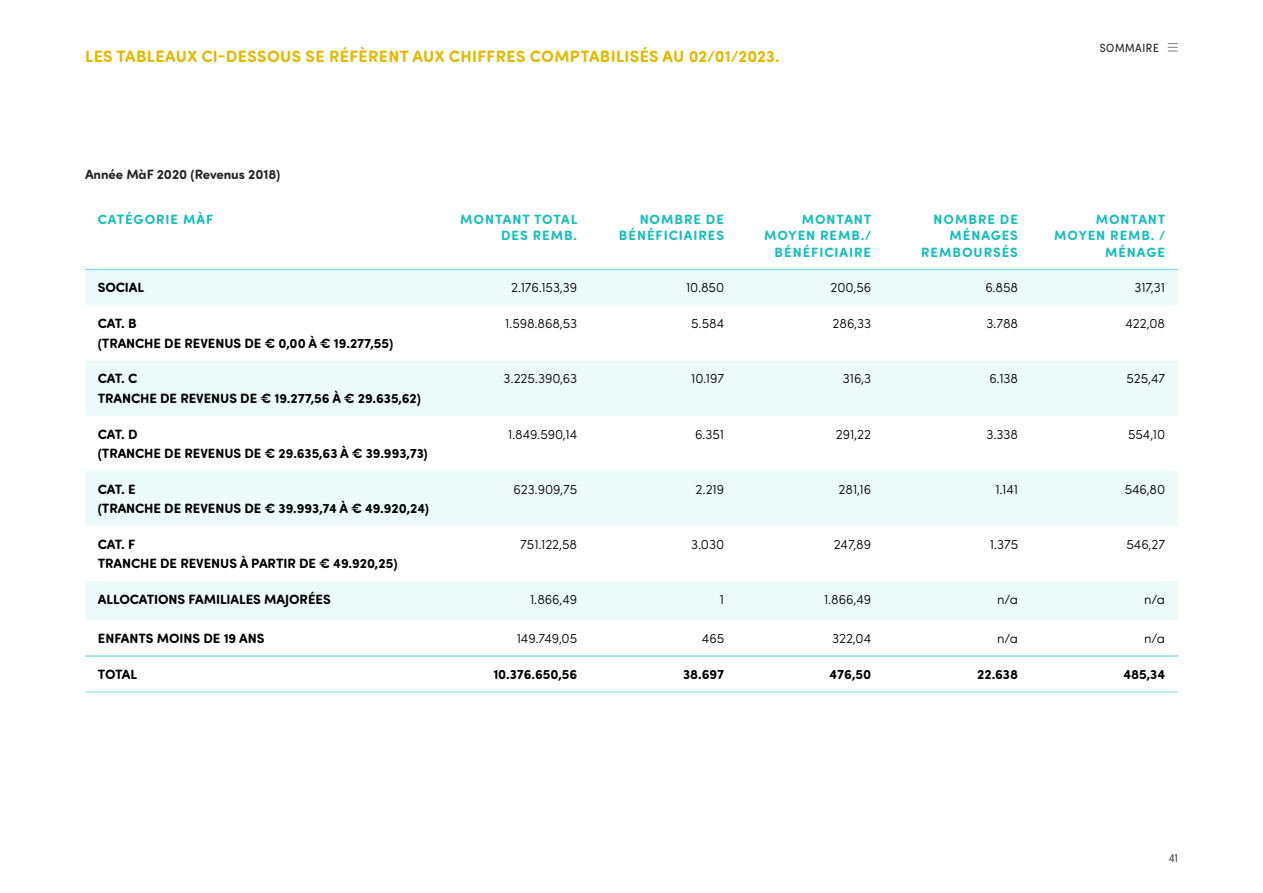
<style>
.page{position:relative;width:1263px;height:893px;background:#fff}
.page>*{position:absolute;margin:0;border:0;box-sizing:border-box;transform-origin:0 0}
.t1{font:700 16.5px "Sofia Pro Soft";letter-spacing:.02em;color:#e4b900}
.t2{font:700 13.5px/19.5px "Sofia Pro Soft";letter-spacing:-.005em;color:#000}
.t3{font:300 13.5px "Sofia Pro Soft";letter-spacing:-.005em;color:#000}
.t4{font:700 13.5px/16.5px "Sofia Pro Soft";letter-spacing:.07em;color:#17bebb;text-align:right}
.t5{font:700 13.5px "Sofia Pro Soft";letter-spacing:-.005em;color:#262626}
.t6{font:condensed 12px "Sofia Pro";letter-spacing:.05em;color:#262626}
.t7{font:300 condensed 12px "Sofia Pro";color:#262626}
</style>
<div class="page">
<svg style="left:85px;top:270px;width:1093px;height:350px;fill:#ecfafa"></svg>
<svg style="left:85px;top:691px;width:1093px;height:1px"></svg>
<hr style="left:85px;top:269px;width:358px;height:1px;background:#8bdfdd">
<hr style="left:443px;top:269px;width:147px;height:1px;background:#8bdfdd">
<hr style="left:590px;top:269px;width:147px;height:1px;background:#8bdfdd">
<hr style="left:737px;top:269px;width:147px;height:1px;background:#8bdfdd">
<hr style="left:884px;top:269px;width:147px;height:1px;background:#8bdfdd">
<hr style="left:1031px;top:269px;width:147px;height:1px;background:#8bdfdd">
<hr style="left:85px;top:655px;width:358px;height:2px;background:#8bdfdd">
<hr style="left:443px;top:655px;width:147px;height:2px;background:#8bdfdd">
<hr style="left:590px;top:655px;width:147px;height:2px;background:#8bdfdd">
<hr style="left:737px;top:655px;width:147px;height:2px;background:#8bdfdd">
<hr style="left:884px;top:655px;width:147px;height:2px;background:#8bdfdd">
<hr style="left:1031px;top:655px;width:147px;height:2px;background:#8bdfdd">
<hr style="left:85px;top:692px;width:358px;height:1px;background:#8bdfdd">
<hr style="left:443px;top:692px;width:147px;height:1px;background:#8bdfdd">
<hr style="left:590px;top:692px;width:147px;height:1px;background:#8bdfdd">
<hr style="left:737px;top:692px;width:147px;height:1px;background:#8bdfdd">
<hr style="left:884px;top:692px;width:147px;height:1px;background:#8bdfdd">
<hr style="left:1031px;top:692px;width:147px;height:1px;background:#8bdfdd">
<svg style="left:1168px;top:43px;width:9px;height:9px"></svg>
<p class="t1" style="left:85px;top:44px;width:696px">LES TABLEAUX CI-DESSOUS SE RÉFÈRENT AUX CHIFFRES COMPTABILISÉS AU 02/01/2023.</p>
<p class="t5" style="left:85px;top:164px;width:197px">Année MàF 2020 (Revenus 2018)</p>
<p class="t6" style="left:1100px;top:40px;width:61px">SOMMAIRE</p>
<p class="t4" style="left:98px;top:210px;width:117px">CATÉGORIE MÀF</p>
<p class="t4" style="left:460px;top:210px;width:119px">MONTANT TOTAL<br>DES REMB.</p>
<p class="t4" style="left:619px;top:210px;width:107px">NOMBRE DE<br>BÉNÉFICIAIRES</p>
<p class="t4" style="left:764px;top:210px;width:109px">MONTANT<br>MOYEN REMB./<br>BÉNÉFICIAIRE</p>
<p class="t4" style="left:921px;top:210px;width:98px">NOMBRE DE<br>MÉNAGES<br>REMBOURSÉS</p>
<p class="t4" style="left:1054px;top:210px;width:113px">MONTANT<br>MOYEN REMB. /<br>MÉNAGE</p>
<p class="t2" style="left:98px;top:277px;width:48px">SOCIAL</p>
<p class="t3" style="left:511px;top:279px;width:68px">2.176.153,39</p>
<p class="t3" style="left:686px;top:279px;width:40px">10.850</p>
<p class="t3" style="left:831px;top:279px;width:42px">200,56</p>
<p class="t3" style="left:985px;top:279px;width:34px">6.858</p>
<p class="t3" style="left:1134px;top:279px;width:32px">317,31</p>
<p class="t2" style="left:98px;top:313px;width:297px">CAT. B<br>(TRANCHE DE REVENUS DE € 0,00 À € 19.277,55)</p>
<p class="t3" style="left:505px;top:314px;width:74px">1.598.868,53</p>
<p class="t3" style="left:691px;top:314px;width:34px">5.584</p>
<p class="t3" style="left:832px;top:314px;width:40px">286,33</p>
<p class="t3" style="left:986px;top:314px;width:33px">3.788</p>
<p class="t3" style="left:1125px;top:314px;width:41px">422,08</p>
<p class="t2" style="left:98px;top:368px;width:325px">CAT. C<br>TRANCHE DE REVENUS DE € 19.277,56 À € 29.635,62)</p>
<p class="t3" style="left:504px;top:370px;width:75px">3.225.390,63</p>
<p class="t3" style="left:691px;top:370px;width:34px">10.197</p>
<p class="t3" style="left:843px;top:370px;width:30px">316,3</p>
<p class="t3" style="left:989px;top:370px;width:30px">6.138</p>
<p class="t3" style="left:1126px;top:370px;width:40px">525,47</p>
<p class="t2" style="left:98px;top:423px;width:331px">CAT. D<br>(TRANCHE DE REVENUS DE € 29.635,63 À € 39.993,73)</p>
<p class="t3" style="left:508px;top:425px;width:71px">1.849.590,14</p>
<p class="t3" style="left:695px;top:425px;width:31px">6.351</p>
<p class="t3" style="left:836px;top:425px;width:37px">291,22</p>
<p class="t3" style="left:986px;top:425px;width:33px">3.338</p>
<p class="t3" style="left:1128px;top:425px;width:39px">554,10</p>
<p class="t2" style="left:98px;top:478px;width:333px">CAT. E<br>(TRANCHE DE REVENUS DE € 39.993,74 À € 49.920,24)</p>
<p class="t3" style="left:514px;top:480px;width:65px">623.909,75</p>
<p class="t3" style="left:695px;top:480px;width:30px">2.219</p>
<p class="t3" style="left:838px;top:480px;width:34px">281,16</p>
<p class="t3" style="left:995px;top:480px;width:24px">1.141</p>
<p class="t3" style="left:1125px;top:480px;width:42px">546,80</p>
<p class="t2" style="left:98px;top:534px;width:301px">CAT. F<br>TRANCHE DE REVENUS À PARTIR DE € 49.920,25)</p>
<p class="t3" style="left:520px;top:535px;width:58px">751.122,58</p>
<p class="t3" style="left:691px;top:535px;width:34px">3.030</p>
<p class="t3" style="left:834px;top:535px;width:39px">247,89</p>
<p class="t3" style="left:990px;top:535px;width:30px">1.375</p>
<p class="t3" style="left:1126px;top:535px;width:40px">546,27</p>
<p class="t2" style="left:98px;top:589px;width:234px">ALLOCATIONS FAMILIALES MAJORÉES</p>
<p class="t3" style="left:530px;top:590px;width:48px">1.866,49</p>
<p class="t3" style="left:720px;top:590px;width:6px">1</p>
<p class="t3" style="left:824px;top:590px;width:48px">1.866,49</p>
<p class="t3" style="left:997px;top:590px;width:22px">n/a</p>
<p class="t3" style="left:1144px;top:590px;width:22px">n/a</p>
<p class="t2" style="left:98px;top:628px;width:168px">ENFANTS MOINS DE 19 ANS</p>
<p class="t3" style="left:517px;top:629px;width:62px">149.749,05</p>
<p class="t3" style="left:702px;top:629px;width:24px">465</p>
<p class="t3" style="left:832px;top:629px;width:41px">322,04</p>
<p class="t3" style="left:997px;top:629px;width:22px">n/a</p>
<p class="t3" style="left:1144px;top:629px;width:22px">n/a</p>
<p class="t2" style="left:98px;top:664px;width:41px">TOTAL</p>
<p class="t2" style="left:493px;top:664px;width:85px">10.376.650,56</p>
<p class="t2" style="left:683px;top:664px;width:43px">38.697</p>
<p class="t2" style="left:829px;top:664px;width:43px">476,50</p>
<p class="t2" style="left:977px;top:664px;width:42px">22.638</p>
<p class="t2" style="left:1123px;top:664px;width:43px">485,34</p>
<p class="t7" style="left:1169px;top:850px;width:11px">41</p>
</div>
